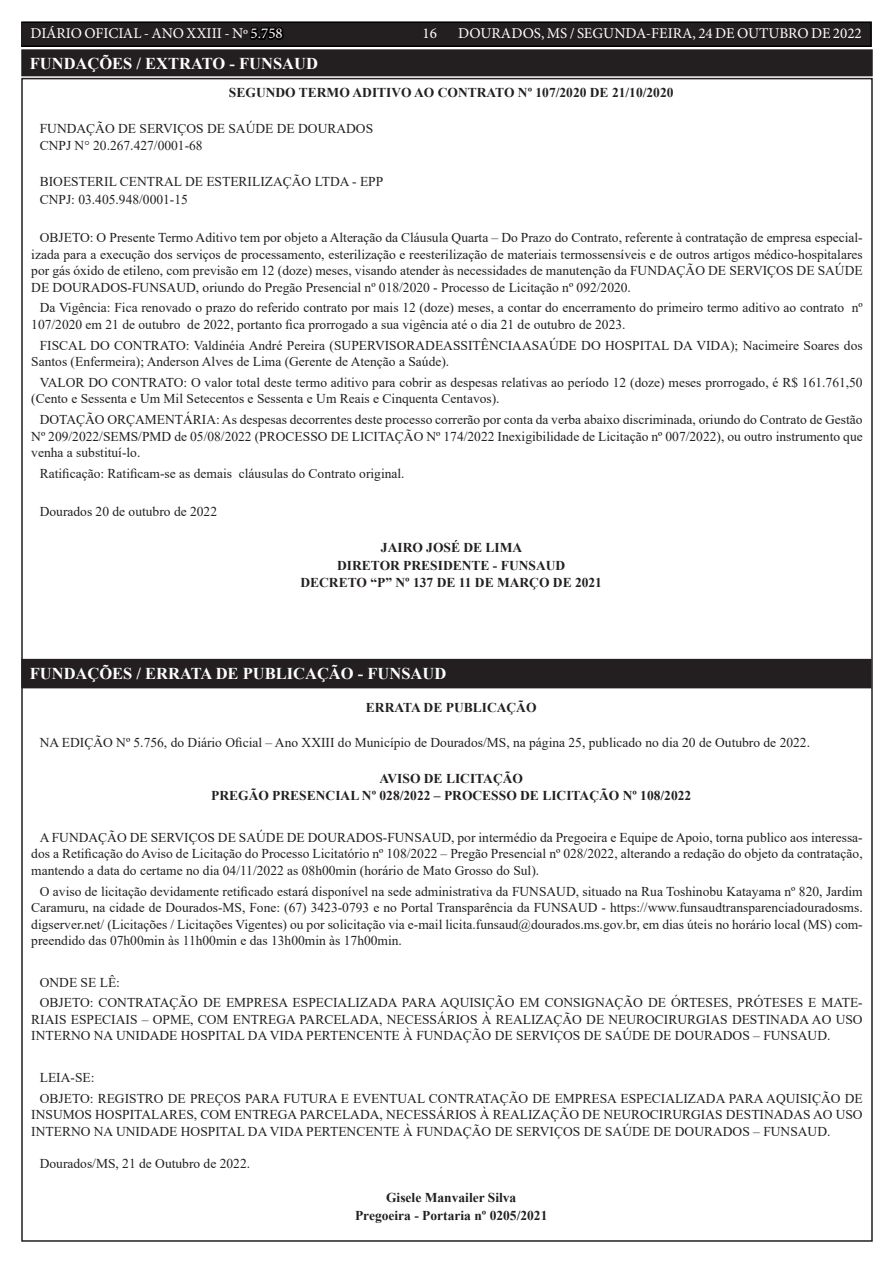
<style>
.page{position:relative;width:893px;height:1263px;background:#fff}
.page>*{position:absolute;margin:0;border:0;box-sizing:border-box;transform-origin:0 0}
.TEXTO{font:700 16.5px "Times New Roman";color:#fff}
.t1{font:15px "Minion Pro";color:#fff}
.TEXTO-2{font:13.5px/16.5px "Times New Roman";color:#231f20;text-align:justify}
.TEXTO-3{font:700 13.5px "Times New Roman";color:#231f20}
.s1{color:#000}
</style>
<div class="page">
<div style="left:21px;top:22px;width:850px;height:24px;background:#231f20"></div>
<div style="left:21px;top:21px;width:851px;height:26px;border:2px solid #000"></div>
<div style="left:23px;top:661px;width:846px;height:25px;background:#231f20"></div>
<div style="left:21px;top:659px;width:850px;height:29px;border:4px solid #231f20"></div>
<div style="left:23px;top:51px;width:848px;height:23px;background:#231f20"></div>
<div style="left:21px;top:49px;width:852px;height:27px;border:4px solid #231f20"></div>
<p class="t1" style="left:31px;top:24px;width:254px">DIÁRIO OFICIAL - ANO XXIII - Nº <span class="s1">5.758</span></p>
<p class="t1" style="left:423px;top:24px;width:16px">16</p>
<p class="t1" style="left:458px;top:24px;width:405px">DOURADOS, MS / SEGUNDA-FEIRA, 24 DE OUTUBRO DE 2022</p>
<p class="TEXTO" style="left:30px;top:52px;width:290px">FUNDAÇÕES / EXTRATO - FUNSAUD</p>
<p class="TEXTO-3" style="left:229px;top:83px;width:446px">SEGUNDO TERMO ADITIVO AO CONTRATO Nº 107/2020 DE 21/10/2020</p>
<p class="TEXTO-2" style="left:40px;top:119px;width:335px">FUNDAÇÃO DE SERVIÇOS DE SAÚDE DE DOURADOS</p>
<p class="TEXTO-2" style="left:40px;top:137px;width:164px">CNPJ N° 20.267.427/0001-68</p>
<p class="TEXTO-2" style="left:40px;top:173px;width:345px">BIOESTERIL CENTRAL DE ESTERILIZAÇÃO LTDA - EPP</p>
<p class="TEXTO-2" style="left:40px;top:190px;width:150px">CNPJ: 03.405.948/0001-15</p>
<p class="TEXTO-2" style="left:31px;top:229px;width:833px;text-indent:9px">OBJETO: O Presente Termo Aditivo tem por objeto a Alteração da Cláusula Quarta – Do Prazo do Contrato, referente à contratação de empresa especial&shy;izada para a execução dos serviços de processamento, esterilização e reesterilização de materiais termossensíveis e de outros artigos médico-hospitalares por gás óxido de etileno, com previsão em 12 (doze) meses, visando atender às necessidades de manutenção da FUNDAÇÃO DE SERVIÇOS DE SAÚDE DE DOURADOS-FUNSAUD, oriundo do Pregão Presencial nº 018/2020 - Processo de Licitação nº 092/2020.</p>
<p class="TEXTO-2" style="left:31px;top:299px;width:833px;text-indent:9px">Da Vigência: Fica renovado o prazo do referido contrato por mais 12 (doze) meses, a contar do encerramento do primeiro termo aditivo ao contrato nº<br>107/2020 em 21 de outubro de 2022, portanto fica prorrogado a sua vigência até o dia 21 de outubro de 2023.</p>
<p class="TEXTO-2" style="left:31px;top:336px;width:833px;text-indent:9px">FISCAL DO CONTRATO: Valdinéia André Pereira (SUPERVISORADEASSITÊNCIAASAÚDE DO HOSPITAL DA VIDA); Nacimeire Soares dos<br>Santos (Enfermeira); Anderson Alves de Lima (Gerente de Atenção a Saúde).</p>
<p class="TEXTO-2" style="left:31px;top:374px;width:833px;text-indent:9px">VALOR DO CONTRATO: O valor total deste termo aditivo para cobrir as despesas relativas ao período 12 (doze) meses prorrogado, é R$ 161.761,50 (Cento e Sessenta e Um Mil Setecentos e Sessenta e Um Reais e Cinquenta Centavos).</p>
<p class="TEXTO-2" style="left:31px;top:411px;width:833px;text-indent:9px">DOTAÇÃO ORÇAMENTÁRIA: As despesas decorrentes deste processo correrão por conta da verba abaixo discriminada, oriundo do Contrato de Gestão Nº 209/2022/SEMS/PMD de 05/08/2022 (PROCESSO DE LICITAÇÃO Nº 174/2022 Inexigibilidade de Licitação nº 007/2022), ou outro instrumento que venha a substituí-lo.</p>
<p class="TEXTO-2" style="left:40px;top:465px;width:366px">Ratificação: Ratificam-se as demais cláusulas do Contrato original.</p>
<p class="TEXTO-2" style="left:40px;top:503px;width:179px">Dourados 20 de outubro de 2022</p>
<p class="TEXTO-3" style="left:381px;top:538px;width:143px">JAIRO JOSÉ DE LIMA</p>
<p class="TEXTO-3" style="left:337px;top:555px;width:230px">DIRETOR PRESIDENTE - FUNSAUD</p>
<p class="TEXTO-3" style="left:300px;top:573px;width:303px">DECRETO “P” Nº 137 DE 11 DE MARÇO DE 2021</p>
<p class="TEXTO" style="left:30px;top:661px;width:418px">FUNDAÇÕES / ERRATA DE PUBLICAÇÃO - FUNSAUD</p>
<p class="TEXTO-3" style="left:366px;top:697px;width:172px">ERRATA DE PUBLICAÇÃO</p>
<p class="TEXTO-2" style="left:40px;top:734px;width:772px">NA EDIÇÃO Nº 5.756, do Diário Oficial – Ano XXIII do Município de Dourados/MS, na página 25, publicado no dia 20 de Outubro de 2022.</p>
<p class="TEXTO-3" style="left:379px;top:768px;width:145px">AVISO DE LICITAÇÃO</p>
<p class="TEXTO-3" style="left:211px;top:786px;width:482px">PREGÃO PRESENCIAL Nº 028/2022 – PROCESSO DE LICITAÇÃO Nº 108/2022</p>
<p class="TEXTO-2" style="left:31px;top:829px;width:833px;text-indent:9px">A FUNDAÇÃO DE SERVIÇOS DE SAÚDE DE DOURADOS-FUNSAUD, por intermédio da Pregoeira e Equipe de Apoio, torna publico aos interessa&shy;dos a Retificação do Aviso de Licitação do Processo Licitatório nº 108/2022 – Pregão Presencial nº 028/2022, alterando a redação do objeto da contratação, mantendo a data do certame no dia 04/11/2022 as 08h00min (horário de Mato Grosso do Sul).</p>
<p class="TEXTO-2" style="left:31px;top:882px;width:833px;text-indent:9px">O aviso de licitação devidamente retificado estará disponível na sede administrativa da FUNSAUD, situado na Rua Toshinobu Katayama nº 820, Jardim Caramuru, na cidade de Dourados-MS, Fone: (67) 3423-0793 e no Portal Transparência da FUNSAUD - https://www.funsaudtransparenciadouradosms. digserver.net/ (Licitações / Licitações Vigentes) ou por solicitação via e-mail licita.funsaud@dourados.ms.gov.br, em dias úteis no horário local (MS) com&shy;preendido das 07h00min às 11h00min e das 13h00min às 17h00min.</p>
<p class="TEXTO-2" style="left:40px;top:973px;width:82px">ONDE SE LÊ:</p>
<p class="TEXTO-2" style="left:31px;top:994px;width:833px;text-indent:9px">OBJETO: CONTRATAÇÃO DE EMPRESA ESPECIALIZADA PARA AQUISIÇÃO EM CONSIGNAÇÃO DE ÓRTESES, PRÓTESES E MATE-RIAIS ESPECIAIS – OPME, COM ENTREGA PARCELADA, NECESSÁRIOS À REALIZAÇÃO DE NEUROCIRURGIAS DESTINADA AO USO INTERNO NA UNIDADE HOSPITAL DA VIDA PERTENCENTE À FUNDAÇÃO DE SERVIÇOS DE SAÚDE DE DOURADOS – FUNSAUD.</p>
<p class="TEXTO-2" style="left:40px;top:1069px;width:56px">LEIA-SE:</p>
<p class="TEXTO-2" style="left:31px;top:1089px;width:833px;text-indent:9px">OBJETO: REGISTRO DE PREÇOS PARA FUTURA E EVENTUAL CONTRATAÇÃO DE EMPRESA ESPECIALIZADA PARA AQUISIÇÃO DE INSUMOS HOSPITALARES, COM ENTREGA PARCELADA, NECESSÁRIOS À REALIZAÇÃO DE NEUROCIRURGIAS DESTINADAS AO USO INTERNO NA UNIDADE HOSPITAL DA VIDA PERTENCENTE À FUNDAÇÃO DE SERVIÇOS DE SAÚDE DE DOURADOS – FUNSAUD.</p>
<p class="TEXTO-2" style="left:40px;top:1155px;width:212px">Dourados/MS, 21 de Outubro de 2022.</p>
<p class="TEXTO-3" style="left:386px;top:1188px;width:132px">Gisele Manvailer Silva</p>
<p class="TEXTO-3" style="left:355px;top:1206px;width:194px">Pregoeira - Portaria nº 0205/2021</p>
</div>
